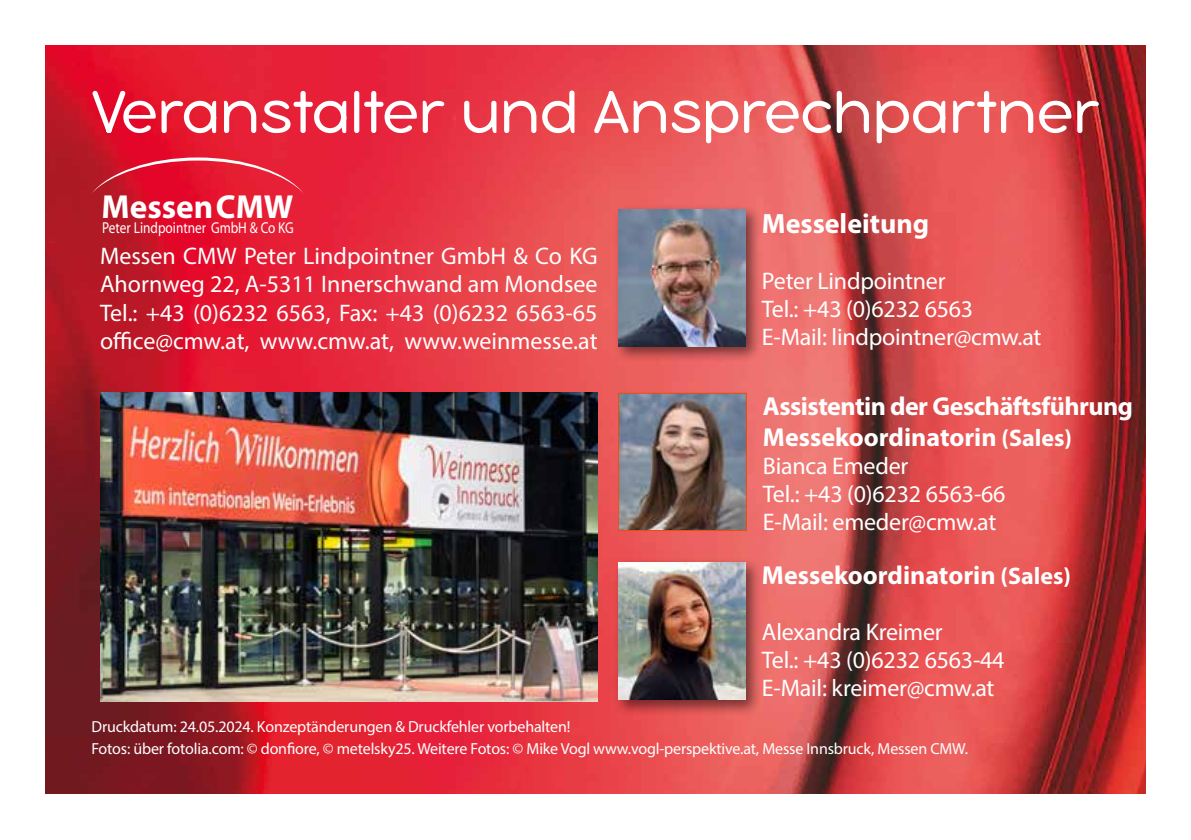
<style>
.page{position:relative;width:1191px;height:840px;background:#fff}
.page>*{position:absolute;margin:0;border:0;box-sizing:border-box;transform-origin:0 0}
.t1{font:300 66px "Bubbleboddy Neue Trial";color:#fff}
.t2{font:700 33.4px "Myriad";color:#fff}
.t3{font:700 28px "Myriad Pro";color:#fff}
.t4{font:700 26px/31.2px "Myriad Pro";letter-spacing:-.01em;color:#fff}
.t5{font:24px/28px "Myriad Pro";letter-spacing:-.01em;color:#fff}
.t6{font:16px/22px "Myriad Pro";letter-spacing:-.01em;color:#fff}
.t7{font:15.8px "Myriad";color:#fff;scale:.84 1}
.s1{font-size:24px}
</style>
<div class="page">
<img style="left:45px;top:45px;width:1100px;height:748px">
<div style="left:613px;top:557px;width:150px;height:159px;background:#000;opacity:.5"></div>
<img style="left:618px;top:562px;width:128px;height:137px">
<div style="left:613px;top:204px;width:149px;height:159px;background:#000;opacity:.5"></div>
<img style="left:618px;top:209px;width:127px;height:137px">
<svg style="left:92px;top:157px;width:212px;height:36px;background:#df243b"></svg>
<img style="left:620px;top:394px;width:124px;height:134px">
<div style="left:618px;top:392px;width:128px;height:138px;border:1px solid #e94e0f"></div>
<img style="left:100px;top:392px;width:497px;height:309px">
<h1 class="t1" style="left:91px;top:77px;width:1010px">Veranstalter und Ansprechpartner</h1>
<h2 class="t2" style="left:102px;top:189px;width:193px">MessenCMW</h2>
<p class="t7" style="left:102px;top:220px;width:229px">Peter Lindpointner GmbH &amp; Co KG</p>
<p class="t5" style="left:100px;top:242px;width:499px;text-align:justify">Messen CMW Peter Lindpointner GmbH &amp; Co KG Ahornweg 22, A-5311 Innerschwand am Mondsee Tel.: +43 (0)6232 6563, Fax: +43 (0)6232 6563-65 office@cmw.at, www.cmw.at, www.weinmesse.at</p>
<p class="t3" style="left:762px;top:205px;width:169px">Messeleitung</p>
<p class="t5" style="left:762px;top:267px;width:281px">Peter Lindpointner<br>Tel.: +43 (0)6232 6563<br>E-Mail: lindpointner@cmw.at</p>
<p class="t4" style="left:763px;top:389px;width:371px">Assistentin der Geschäftsführung<br>Messekoordinatorin <span class="s1">(Sales)</span></p>
<p class="t5" style="left:763px;top:451px;width:244px">Bianca Emeder<br>Tel.: +43 (0)6232 6563-66<br>E-Mail: emeder@cmw.at</p>
<p class="t4" style="left:762px;top:558px;width:311px">Messekoordinatorin <span class="s1">(Sales)</span></p>
<p class="t5" style="left:762px;top:617px;width:244px">Alexandra Kreimer<br>Tel.: +43 (0)6232 6563-44<br>E-Mail: kreimer@cmw.at</p>
<p class="t6" style="left:91px;top:715px;width:878px">Druckdatum: 24.05.2024. Konzeptänderungen &amp; Druckfehler vorbehalten!<br>Fotos: über fotolia.com: © donfiore, © metelsky25. Weitere Fotos: © Mike Vogl www.vogl-perspektive.at, Messe Innsbruck, Messen CMW.</p>
</div>
